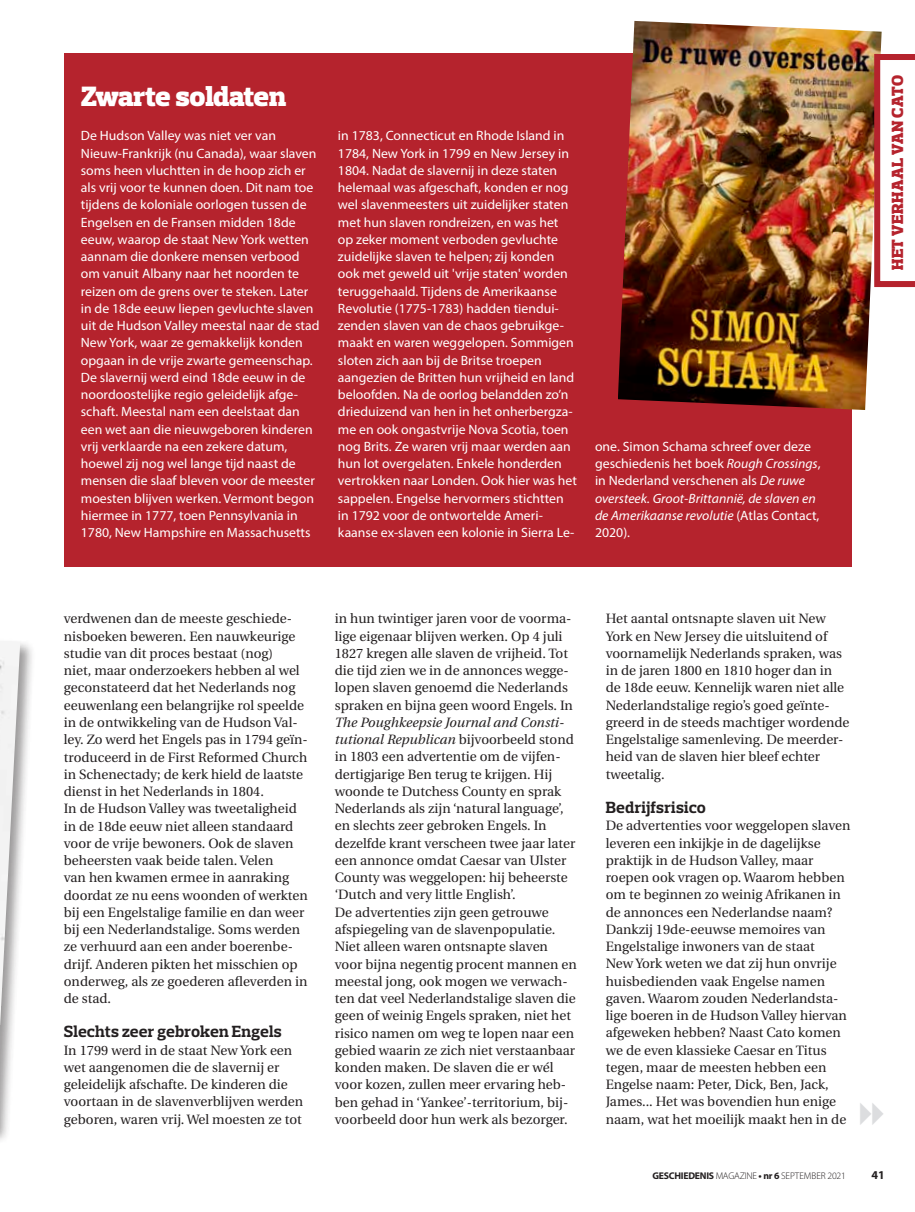
<style>
.page{position:relative;width:915px;height:1212px;background:#fff}
.page>*{position:absolute;margin:0;border:0;box-sizing:border-box;transform-origin:0 0}
.t1{font:900 28.5px "Prelo Slab";letter-spacing:-.015em;color:#fff}
.t2{font:700 16.5px "Prelo Slab";letter-spacing:.005em;color:#231f20}
.t3{font:900 16.5px "Prelo Slab";letter-spacing:.025em;color:#b5232d}
.t4{font:13.5px/17.2px "Utopia";color:#231f20}
.t5{font:13.5px/17.2px "Myriad Pro";color:#fff}
.t6{font:700 12px "Myriad Pro";color:#231f20}
.t7{font:300 9.75px "Myriad Pro";letter-spacing:-.025em;color:#231f20}
.s1{font-style:italic}
.s2{font-weight:700}
</style>
<div class="page">
<div style="left:64px;top:53px;width:786px;height:514px;background:#b5232d"></div>
<img style="left:618px;top:21px;width:263px;height:389px">
<div style="left:0;top:624px;width:36px;height:521px;background:#231f20;opacity:.45"></div>
<img style="left:0;top:641px;width:20px;height:387px">
<svg style="left:873px;top:54px;width:41px;height:233px"></svg>
<h1 class="t1" style="left:81px;top:79px;width:207px">Zwarte soldaten</h1>
<p class="t5" style="left:81px;top:127px;width:240px">De Hudson Valley was niet ver van Nieuw-Frankrijk (nu Canada), waar slaven soms heen vluchtten in de hoop zich er als vrij voor te kunnen doen. Dit nam toe tijdens de koloniale oorlogen tussen de Engelsen en de Fransen midden 18de eeuw, waarop de staat New York wetten aannam die donkere mensen verbood om vanuit Albany naar het noorden te reizen om de grens over te steken. Later in de 18de eeuw liepen gevluchte slaven uit de Hudson Valley meestal naar de stad New York, waar ze gemakkelijk konden opgaan in de vrije zwarte gemeenschap.<br>De slavernij werd eind 18de eeuw in de noordoostelijke regio geleidelijk afge&shy;schaft. Meestal nam een deelstaat dan een wet aan die nieuwgeboren kinderen vrij verklaarde na een zekere datum, hoewel zij nog wel lange tijd naast de mensen die slaaf bleven voor de meester moesten blijven werken. Vermont begon hiermee in 1777, toen Pennsylvania in 1780, New Hampshire en Massachusetts</p>
<p class="t5" style="left:338px;top:127px;width:240px">in 1783, Connecticut en Rhode Island in 1784, New York in 1799 en New Jersey in 1804. Nadat de slavernij in deze staten helemaal was afgeschaft, konden er nog wel slavenmeesters uit zuidelijker staten met hun slaven rondreizen, en was het op zeker moment verboden gevluchte zuidelijke slaven te helpen; zij konden ook met geweld uit 'vrije staten' worden teruggehaald. Tijdens de Amerikaanse Revolutie (1775-1783) hadden tiendui&shy;zenden slaven van de chaos gebruikge&shy;maakt en waren weggelopen. Sommigen sloten zich aan bij de Britse troepen aangezien de Britten hun vrijheid en land beloofden. Na de oorlog belandden zo’n drieduizend van hen in het onherbergza&shy;me en ook ongastvrije Nova Scotia, toen nog Brits. Ze waren vrij maar werden aan hun lot overgelaten. Enkele honderden vertrokken naar Londen. Ook hier was het sappelen. Engelse hervormers stichtten in 1792 voor de ontwortelde Ameri&shy;kaanse ex-slaven een kolonie in Sierra Le-</p>
<p class="t5" style="left:595px;top:437px;width:227px">one. Simon Schama schreef over deze geschiedenis het boek <span class="s1">Rough Crossings</span>, in Nederland verschenen als <span class="s1">De ruwe oversteek. Groot-Brittannië, de slaven en de Amerikaanse revolutie</span> (Atlas Contact, 2020).</p>
<p class="t3" style="left:887px;top:270px;width:196px;rotate:-90deg">HET VERHAAL VAN CATO</p>
<p class="t4" style="left:64px;top:610px;width:245px">verdwenen dan de meeste geschiede&shy;nisboeken beweren. Een nauwkeurige studie van dit proces bestaat (nog)<br>niet, maar onderzoekers hebben al wel geconstateerd dat het Nederlands nog eeuwenlang een belangrijke rol speelde in de ontwikkeling van de Hudson Val&shy;ley. Zo werd het Engels pas in 1794 geïn&shy;troduceerd in de First Reformed Church in Schenectady; de kerk hield de laatste dienst in het Nederlands in 1804.<br>In de Hudson Valley was tweetaligheid in de 18de eeuw niet alleen standaard voor de vrije bewoners. Ook de slaven beheersten vaak beide talen. Velen<br>van hen kwamen ermee in aanraking doordat ze nu eens woonden of werkten bij een Engelstalige familie en dan weer bij een Nederlandstalige. Soms werden ze verhuurd aan een ander boerenbe&shy;drijf. Anderen pikten het misschien op onderweg, als ze goederen afleverden in de stad.</p>
<p class="t2" style="left:64px;top:1022px;width:219px">Slechts zeer gebroken Engels</p>
<p class="t4" style="left:64px;top:1042px;width:241px">In 1799 werd in de staat New York een wet aangenomen die de slavernij er geleidelijk afschafte. De kinderen die voortaan in de slavenverblijven werden geboren, waren vrij. Wel moesten ze tot</p>
<p class="t4" style="left:334px;top:610px;width:239px">in hun twintiger jaren voor de voorma&shy;lige eigenaar blijven werken. Op 4 juli 1827 kregen alle slaven de vrijheid. Tot die tijd zien we in de annonces wegge&shy;lopen slaven genoemd die Nederlands spraken en bijna geen woord Engels. In</p>
<p class="t4" style="left:334px;top:714px;width:243px"><span class="s1">The Poughkeepsie Journal and Consti&shy;tutional Republican</span> bijvoorbeeld stond in 1803 een advertentie om de vijfen&shy;dertigjarige Ben terug te krijgen. Hij woonde te Dutchess County en sprak Nederlands als zijn ‘natural language’, en slechts zeer gebroken Engels. In dezelfde krant verscheen twee jaar later een annonce omdat Caesar van Ulster County was weggelopen: hij beheerste ‘Dutch and very little English’.<br>De advertenties zijn geen getrouwe afspiegeling van de slavenpopulatie.<br>Niet alleen waren ontsnapte slaven voor bijna negentig procent mannen en meestal jong, ook mogen we verwach&shy;ten dat veel Nederlandstalige slaven die geen of weinig Engels spraken, niet het risico namen om weg te lopen naar een gebied waarin ze zich niet verstaanbaar konden maken. De slaven die er wél voor kozen, zullen meer ervaring heb&shy;ben gehad in ‘Yankee’-territorium, bij&shy;voorbeeld door hun werk als bezorger.</p>
<p class="t4" style="left:605px;top:610px;width:245px">Het aantal ontsnapte slaven uit New York en New Jersey die uitsluitend of voornamelijk Nederlands spraken, was in de jaren 1800 en 1810 hoger dan in de 18de eeuw. Kennelijk waren niet alle Nederlandstalige regio’s goed geïnte&shy;greerd in de steeds machtiger wordende Engelstalige samenleving. De meerder&shy;heid van de slaven hier bleef echter tweetalig.</p>
<p class="t2" style="left:605px;top:797px;width:102px">Bedrijfsrisico</p>
<p class="t4" style="left:605px;top:817px;width:246px">De advertenties voor weggelopen slaven leveren een inkijkje in de dagelijkse praktijk in de Hudson Valley, maar roepen ook vragen op. Waarom hebben om te beginnen zo weinig Afrikanen in de annonces een Nederlandse naam?<br>Dankzij 19de-eeuwse memoires van Engelstalige inwoners van de staat<br>New York weten we dat zij hun onvrije huisbedienden vaak Engelse namen gaven. Waarom zouden Nederlandsta&shy;lige boeren in de Hudson Valley hiervan afgeweken hebben? Naast Cato komen we de even klassieke Caesar en Titus tegen, maar de meesten hebben een Engelse naam: Peter, Dick, Ben, Jack, James... Het was bovendien hun enige naam, wat het moeilijk maakt hen in de</p>
<p class="t7" style="left:652px;top:1170px;width:195px"><span class="s2">GESCHIEDENIS</span> MAGAZINE <span class="s2">• nr 6</span> SEPTEMBER 2021</p>
<p class="t6" style="left:871px;top:1167px;width:15px">41</p>
</div>
